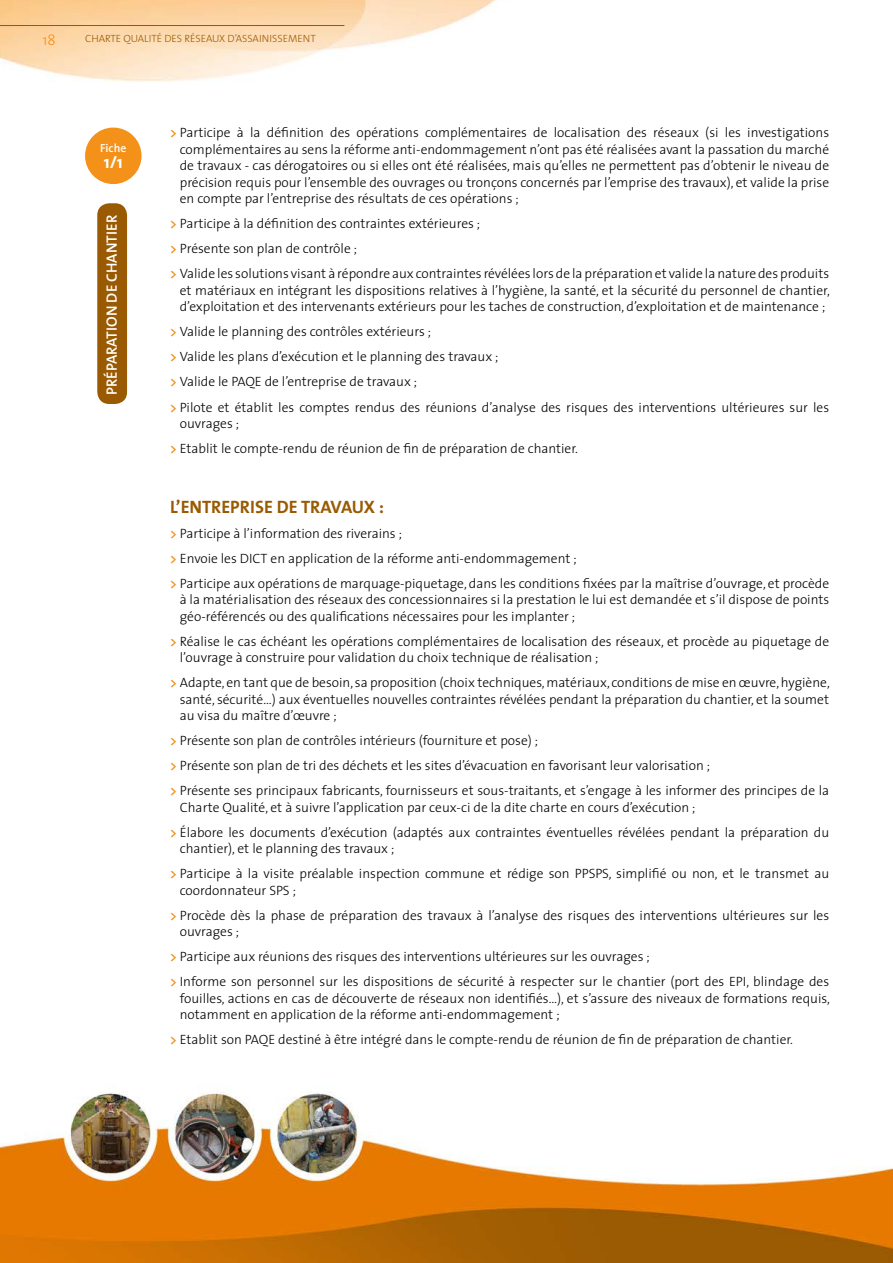
<style>
.page{position:relative;width:893px;height:1263px;background:#fff}
.page>*{position:absolute;margin:0;border:0;box-sizing:border-box;transform-origin:0 0}
.t1{font:700 18px "The Sans";color:#9a5a02}
.t2{font:700 17.55px "The Sans";color:#fff}
.t3{font:600 15px "The Sans";color:#fff}
.t4{font:300 15px "The Sans";color:#f39118}
.t5{font:300 13.5px/25px "The Sans";color:#000}
.t6{font:600 11.7px "The Sans";color:#fff}
.t7{font:300 10.5px "The Sans";color:#9a5a02}
.s1{font-weight:600;color:#f39118}
</style>
<div class="page">
<img style="left:0;top:0;width:893px;height:1263px">
<hr style="left:0;top:25px;width:344px;height:1px;background:#9a5a02">
<div style="left:85px;top:128px;width:57px;height:56px;background:#f39118;border-radius:50%"></div>
<div style="left:97px;top:203px;width:30px;height:201px;background:#9a5a02;border-radius:12px"></div>
<p class="t4" style="left:43px;top:28px;width:15px">18</p>
<p class="t7" style="left:85px;top:29px;width:232px">CHARTE QUALITÉ DES RÉSEAUX D’ASSAINISSEMENT</p>
<p class="t6" style="left:100px;top:138px;width:28px">Fiche</p>
<p class="t2" style="left:104px;top:147px;width:21px">1/1</p>
<p class="t3" style="left:99px;top:395px;width:181px;rotate:-90deg">PRÉPARATION DE CHANTIER</p>
<p class="t5" style="left:180px;top:124px;width:651px;line-height:16.5px;text-align:justify;text-indent:-10px"><span class="s1">&gt;</span> Participe à la définition des opérations complémentaires de localisation des réseaux (si les investigations complémentaires au sens la réforme anti-endommagement n’ont pas été réalisées avant la passation du marché de travaux - cas dérogatoires ou si elles ont été réalisées, mais qu’elles ne permettent pas d’obtenir le niveau de précision requis pour l’ensemble des ouvrages ou tronçons concernés par l’emprise des travaux), et valide la prise en compte par l’entreprise des résultats de ces opérations ;</p>
<p class="t5" style="left:170px;top:211px;width:661px"><span class="s1">&gt;</span> Participe à la définition des contraintes extérieures ;<br><span class="s1">&gt;</span> Présente son plan de contrôle ;<br><span class="s1">&gt;</span> Valide les solutions visant à répondre aux contraintes révélées lors de la préparation et valide la nature des produits</p>
<p class="t5" style="left:180px;top:282px;width:651px;line-height:16.5px">et matériaux en intégrant les dispositions relatives à l’hygiène, la santé, et la sécurité du personnel de chantier, d’exploitation et des intervenants extérieurs pour les taches de construction, d’exploitation et de maintenance ;</p>
<p class="t5" style="left:170px;top:319px;width:661px"><span class="s1">&gt;</span> Valide le planning des contrôles extérieurs ;<br><span class="s1">&gt;</span> Valide les plans d’exécution et le planning des travaux ;<br><span class="s1">&gt;</span> Valide le PAQE de l’entreprise de travaux ;<br><span class="s1">&gt;</span> Pilote et établit les comptes rendus des réunions d’analyse des risques des interventions ultérieures sur les</p>
<p class="t5" style="left:170px;top:410px;width:409px;text-indent:10px">ouvrages ;<br><span class="s1">&gt;</span> Etablit le compte-rendu de réunion de fin de préparation de chantier.</p>
<h1 class="t1" style="left:170px;top:491px;width:215px">L’ENTREPRISE DE TRAVAUX :</h1>
<p class="t5" style="left:170px;top:520px;width:661px"><span class="s1">&gt;</span> Participe à l’information des riverains ;<br><span class="s1">&gt;</span> Envoie les DICT en application de la réforme anti-endommagement ;<br><span class="s1">&gt;</span> Participe aux opérations de marquage-piquetage, dans les conditions fixées par la maîtrise d’ouvrage, et procède</p>
<p class="t5" style="left:180px;top:591px;width:651px;line-height:16.5px">à la matérialisation des réseaux des concessionnaires si la prestation le lui est demandée et s’il dispose de points géo-référencés ou des qualifications nécessaires pour les implanter ;</p>
<p class="t5" style="left:180px;top:632px;width:651px;line-height:16.5px;text-indent:-10px"><span class="s1">&gt;</span> Réalise le cas échéant les opérations complémentaires de localisation des réseaux, et procède au piquetage de l’ouvrage à construire pour validation du choix technique de réalisation ;</p>
<p class="t5" style="left:180px;top:674px;width:651px;line-height:16.5px;text-align:justify;text-indent:-10px"><span class="s1">&gt;</span> Adapte, en tant que de besoin, sa proposition (choix techniques, matériaux, conditions de mise en œuvre, hygiène, santé, sécurité…) aux éventuelles nouvelles contraintes révélées pendant la préparation du chantier, et la soumet au visa du maître d’œuvre ;</p>
<p class="t5" style="left:170px;top:727px;width:661px"><span class="s1">&gt;</span> Présente son plan de contrôles intérieurs (fourniture et pose) ;<br><span class="s1">&gt;</span> Présente son plan de tri des déchets et les sites d’évacuation en favorisant leur valorisation ;<br><span class="s1">&gt;</span> Présente ses principaux fabricants, fournisseurs et sous-traitants, et s’engage à les informer des principes de la</p>
<p class="t5" style="left:170px;top:794px;width:661px;text-indent:10px">Charte Qualité, et à suivre l’application par ceux-ci de la dite charte en cours d’exécution ;<br><span class="s1">&gt;</span> Élabore les documents d’exécution (adaptés aux contraintes éventuelles révélées pendant la préparation du</p>
<p class="t5" style="left:170px;top:835px;width:661px;text-indent:10px">chantier), et le planning des travaux ;<br><span class="s1">&gt;</span> Participe à la visite préalable inspection commune et rédige son PPSPS, simplifié ou non, et le transmet au</p>
<p class="t5" style="left:170px;top:877px;width:661px;text-indent:10px">coordonnateur SPS ;<br><span class="s1">&gt;</span> Procède dès la phase de préparation des travaux à l’analyse des risques des interventions ultérieures sur les</p>
<p class="t5" style="left:170px;top:918px;width:661px;text-indent:10px">ouvrages ;<br><span class="s1">&gt;</span> Participe aux réunions des risques des interventions ultérieures sur les ouvrages ;<br><span class="s1">&gt;</span> Informe son personnel sur les dispositions de sécurité à respecter sur le chantier (port des EPI, blindage des</p>
<p class="t5" style="left:180px;top:989px;width:651px;line-height:16.5px">fouilles, actions en cas de découverte de réseaux non identifiés…), et s’assure des niveaux de formations requis, notamment en application de la réforme anti-endommagement ;</p>
<p class="t5" style="left:170px;top:1026px;width:624px"><span class="s1">&gt;</span> Etablit son PAQE destiné à être intégré dans le compte-rendu de réunion de fin de préparation de chantier.</p>
</div>
